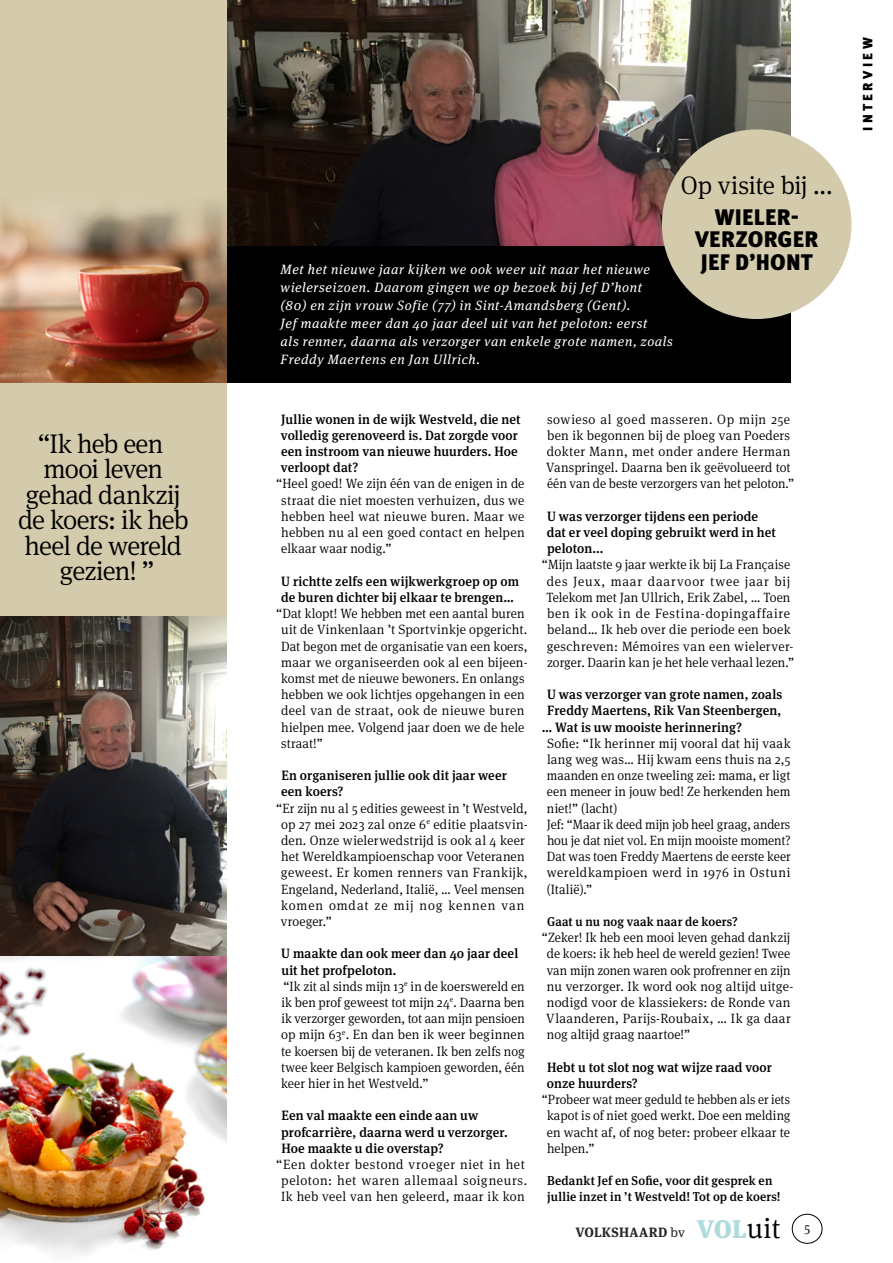
<style>
.page{position:relative;width:893px;height:1263px;background:#fff}
.page>*{position:absolute;margin:0;border:0;box-sizing:border-box;transform-origin:0 0}
.t1{font:300 27px/25.5px "Meta Serif Pro";letter-spacing:-.03em;color:#000;text-align:center}
.t2{font:300 25.5px "Meta Serif Pro";letter-spacing:-.015em;color:#000}
.t3{font:900 25.5px "Meta Serif Pro";color:#afdbdb}
.t4{font:900 22.5px/22.5px "Meta Pro";letter-spacing:.01em;color:#000;text-align:center}
.t5{font:300 13.5px/16.2px "Meta Serif Pro";letter-spacing:.01em;color:#000;scale:.96 1}
.t6{font:300 13.5px/16.2px "Meta Serif Pro";letter-spacing:.01em;color:#000}
.t7{font:500 13.5px/16.2px "Meta Serif Pro";letter-spacing:.01em;color:#000;scale:.96 1}
.t8{font:italic 13.5px/18px "Meta Serif Pro";letter-spacing:.045em;color:#fff}
.t9{font:300 13.5px/16.2px "Meta Serif Pro";letter-spacing:.01em;color:#000;text-align:justify;scale:.94 1}
.t10{font:300 13.5px/16.2px "Meta Serif Pro";letter-spacing:.04em;color:#000;text-align:center}
.t11{font:700 13.5px "Meta Serif Pro";letter-spacing:.03em;color:#272726}
.t12{font:900 13.5px "Meta Pro";letter-spacing:.24em;color:#000}
.t13{font:500 12.75px/16.2px "Meta Serif Pro";letter-spacing:.015em;color:#000;scale:.96 1}
.s1{font-weight:500}
.s2{font-weight:400}
.s3{font-weight:300;font-size:28.65px;color:#000}
</style>
<div class="page">
<div style="left:226px;top:245px;width:565px;height:138px;background:#000"></div>
<img style="left:226px;top:0;width:565px;height:245px">
<div style="left:0;top:0;width:226px;height:903px;background:#d4cbac"></div>
<img style="left:0;top:616px;width:226px;height:640px">
<img style="left:0;top:203px;width:226px;height:180px">
<div style="left:662px;top:129px;width:189px;height:190px;background:#d4cbac;border-radius:50%"></div>
<div style="left:792px;top:1214px;width:30px;height:30px;border:1px solid #000;border-radius:50%"></div>
<h1 class="t1" style="left:18px;top:430px;width:172px">“Ik heb een mooi leven gehad dankzij de koers: ik heb heel de wereld gezien! ”</h1>
<p class="t8" style="left:281px;top:260px;width:394px">Met het nieuwe jaar kijken we ook weer uit naar het nieuwe wielerseizoen. Daarom gingen we op bezoek bij Jef D’hont<br>(80) en zijn vrouw Sofie (77) in Sint-Amandsberg (Gent).<br>Jef maakte meer dan 40 jaar deel uit van het peloton: eerst<br>als renner, daarna als verzorger van enkele grote namen, zoals Freddy Maertens en Jan Ullrich.</p>
<h2 class="t2" style="left:681px;top:167px;width:153px">Op visite bij ...</h2>
<h3 class="t4" style="left:695px;top:205px;width:125px">WIELER-<br>VERZORGER<br>JEF D’HONT</h3>
<p class="t7" style="left:281px;top:410px;width:251px">Jullie wonen in de wijk Westveld, die net volledig gerenoveerd is. Dat zorgde voor een instroom van nieuwe huurders. Hoe verloopt dat?</p>
<p class="t6" style="left:281px;top:475px;width:245px;text-align:justify;text-indent:-5px">“Heel goed! We zijn één van de enigen in de straat die niet moesten verhuizen, dus we hebben heel wat nieuwe buren. Maar we hebben nu al een goed contact en helpen elkaar waar nodig.”</p>
<p class="t7" style="left:281px;top:572px;width:249px">U richtte zelfs een wijkwerkgroep op om de buren dichter bij elkaar te brengen…</p>
<p class="t5" style="left:281px;top:605px;width:258px;text-indent:-5px">“Dat klopt! We hebben met een aantal buren uit de Vinkenlaan ’t Sportvinkje opgericht.<br>Dat begon met de organisatie van een koers, maar we organiseerden ook al een bijeen&shy;komst met de nieuwe bewoners. En onlangs hebben we ook lichtjes opgehangen in een deel van de straat, ook de nieuwe buren hielpen mee. Volgend jaar doen we de hele straat!”</p>
<p class="t7" style="left:281px;top:766px;width:237px">En organiseren jullie ook dit jaar weer een koers?</p>
<p class="t5" style="left:281px;top:799px;width:259px;text-indent:-5px">“Er zijn nu al 5 edities geweest in ’t Westveld, op 27 mei 2023 zal onze 6<sup>e</sup> editie plaatsvin&shy;den. Onze wielerwedstrijd is ook al 4 keer het Wereldkampioenschap voor Veteranen geweest. Er komen renners van Frankijk, Engeland, Nederland, Italië, … Veel mensen komen omdat ze mij nog kennen van vroeger.”</p>
<p class="t5" style="left:281px;top:945px;width:255px"><span class="s1">U maakte dan ook meer dan 40 jaar deel uit het profpeloton.<br></span>“Ik zit al sinds mijn 13<sup>e</sup> in de koerswereld en ik ben prof geweest tot mijn 24<sup>e</sup>. Daarna ben ik verzorger geworden, tot aan mijn pensioen op mijn 63<sup>e</sup>. En dan ben ik weer beginnen te koersen bij de veteranen. Ik ben zelfs nog twee keer Belgisch kampioen geworden, één keer hier in het Westveld.”</p>
<p class="t7" style="left:281px;top:1107px;width:238px">Een val maakte een einde aan uw profcarrière, daarna werd u verzorger.<br>Hoe maakte u die overstap?</p>
<p class="t10" style="left:276px;top:1155px;width:253px">“Een dokter bestond vroeger niet in het peloton: het waren allemaal soigneurs.<br>Ik heb veel van hen geleerd, maar ik kon</p>
<p class="t6" style="left:546px;top:410px;width:249px">sowieso al goed masseren. Op mijn 25e ben ik begonnen bij de ploeg van Poeders dokter Mann, met onder andere Herman Vanspringel. Daarna ben ik geëvolueerd tot één van de beste verzorgers van het peloton.”</p>
<p class="t7" style="left:547px;top:507px;width:240px">U was verzorger tijdens een periode dat er veel doping gebruikt werd in het peloton...</p>
<p class="t5" style="left:542px;top:556px;width:264px;text-align:center">“Mijn laatste 9 jaar werkte ik bij La Française des Jeux, maar daarvoor twee jaar bij Telekom met Jan Ullrich, Erik Zabel, … Toen ben ik ook in de Festina-dopingaffaire beland… Ik heb over die periode een boek geschreven: Mémoires van een wielerver&shy;zorger. Daarin kan je het hele verhaal lezen.”</p>
<p class="t7" style="left:547px;top:685px;width:247px">U was verzorger van grote namen, zoals</p>
<p class="t7" style="left:547px;top:702px;width:246px">Freddy Maertens, Rik Van Steenbergen,</p>
<p class="t7" style="left:542px;top:718px;width:210px">… Wat is uw mooiste herinnering?</p>
<p class="t6" style="left:547px;top:734px;width:246px">Sofie: “Ik herinner mij vooral dat hij vaak lang weg was… Hij kwam eens thuis na 2,5 maanden en onze tweeling zei: mama, er ligt een meneer in jouw bed! Ze herkenden hem niet!” (lacht)<br>Jef: “Maar ik deed mijn job heel graag, anders hou je dat niet vol. En mijn mooiste moment?<br>Dat was toen Freddy Maertens de eerste keer wereldkampioen werd in 1976 in Ostuni (Italië).”</p>
<p class="t13" style="left:547px;top:912px;width:200px">Gaat u nu nog vaak naar de koers?</p>
<p class="t5" style="left:546px;top:929px;width:259px;text-indent:-4px">“Zeker! Ik heb een mooi leven gehad dankzij de koers: ik heb heel de wereld gezien! Twee van mijn zonen waren ook profrenner en zijn nu verzorger. Ik word ook nog altijd uitge&shy;nodigd voor de klassiekers: de Ronde van Vlaanderen, Parijs-Roubaix, … Ik ga daar nog altijd graag naartoe!”</p>
<p class="t7" style="left:547px;top:1058px;width:236px">Hebt u tot slot nog wat wijze raad voor onze huurders?</p>
<p class="t9" style="left:547px;top:1091px;width:261px;text-indent:-5px">“Probeer wat meer geduld te hebben als er iets kapot is of niet goed werkt. Doe een melding en wacht af, of nog beter: probeer elkaar te helpen.”</p>
<p class="t13" style="left:547px;top:1172px;width:245px">Bedankt Jef en Sofie, voor dit gesprek en jullie inzet in ’t Westveld! Tot op de koers!</p>
<p class="t11" style="left:575px;top:1221px;width:111px">VOLKSHAARD <span class="s2">bv</span></p>
<h2 class="t3" style="left:696px;top:1207px;width:115px">VOL<span class="s3">uit</span> <sup>5</sup></h2>
<p class="t12" style="left:857px;top:131px;width:95px;rotate:-90deg">INTERVIEW</p>
</div>
